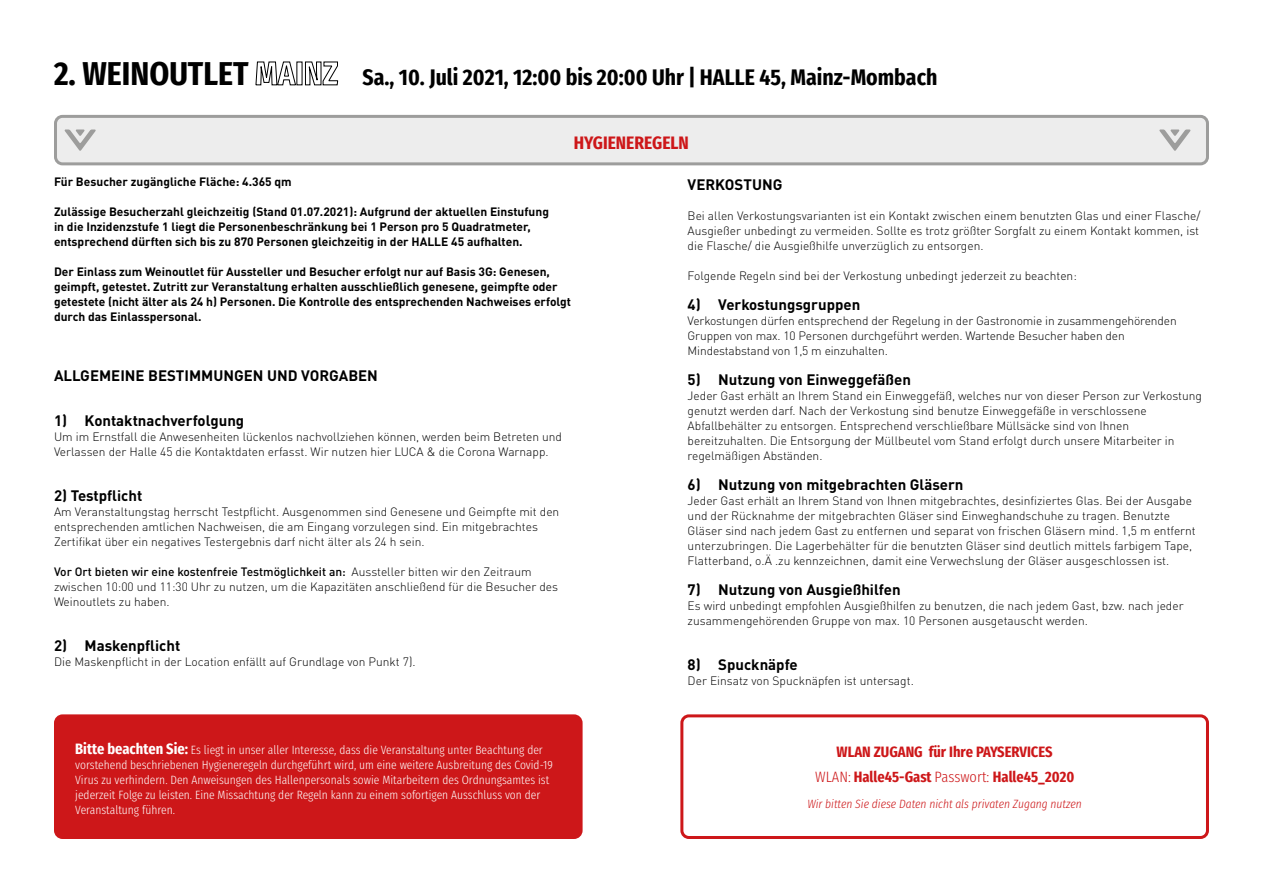
<style>
.page{position:relative;width:1263px;height:893px;background:#fff}
.page>*{position:absolute;margin:0;border:0;box-sizing:border-box;transform-origin:0 0}
.t1{font:700 22.5px "Fira Sans Condensed";color:#000}
.t2{font:700 18px "Fira Sans Condensed";color:#cd1719}
.t3{font:700 15px "DIN Pro";color:#000}
.t4{font:700 15px/25.5px "Fira Sans Condensed";color:#cd1719;text-align:center}
.t5{font:300 12px/15px "DIN Pro";color:#000}
.t6{font:700 12px/15px "DIN Pro";color:#000}
.t7{font:300 12px/15px "Fira Sans Condensed";color:#fff}
.t8{font:italic 300 12px "Fira Sans Condensed";color:#cd1719}
.s1{font-size:33px}
.s2{font-weight:500}
.s3{font-weight:700;font-size:15px}
.s4{font-weight:300}
</style>
<div class="page">
<div style="left:56px;top:116px;width:1151px;height:48px;background:#ededed;border-radius:7px"></div>
<div style="left:54px;top:115px;width:1155px;height:50px;border:3px solid #9d9d9c;border-radius:7px"></div>
<svg style="left:64px;top:129px;width:32px;height:22px"></svg>
<svg style="left:1159px;top:129px;width:32px;height:22px"></svg>
<div style="left:54px;top:714px;width:529px;height:125px;background:#cd1719;border-radius:9px"></div>
<div style="left:680px;top:714px;width:529px;height:125px;border:3px solid #cd1719;border-radius:7px"></div>
<h1 class="t1" style="left:54px;top:56px;width:885px"><span class="s1">2. WEINOUTLET MAINZ</span> Sa., 10. Juli 2021, 12:00 bis 20:00 Uhr | HALLE 45, Mainz-Mombach</h1>
<h2 class="t2" style="left:574px;top:126px;width:117px">HYGIENEREGELN</h2>
<p class="t3" style="left:688px;top:172px;width:96px">VERKOSTUNG</p>
<p class="t5" style="left:688px;top:207px;width:514px">Bei allen Verkostungsvarianten ist ein Kontakt zwischen einem benutzten Glas und einer Flasche/<br>Ausgießer unbedingt zu vermeiden. Sollte es trotz größter Sorgfalt zu einem Kontakt kommen, ist die Flasche/ die Ausgießhilfe unverzüglich zu entsorgen.</p>
<p class="t5" style="left:688px;top:267px;width:391px">Folgende Regeln sind bei der Verkostung unbedingt jederzeit zu beachten:</p>
<p class="t3" style="left:688px;top:292px;width:174px">4) Verkostungsgruppen</p>
<p class="t5" style="left:688px;top:312px;width:491px">Verkostungen dürfen entsprechend der Regelung in der Gastronomie in zusammengehörenden<br>Gruppen von max. 10 Personen durchgeführt werden. Wartende Besucher haben den<br>Mindestabstand von 1,5 m einzuhalten.</p>
<p class="t3" style="left:688px;top:367px;width:225px">5) Nutzung von Einweggefäßen</p>
<p class="t5" style="left:688px;top:387px;width:516px">Jeder Gast erhält an Ihrem Stand ein Einweggefäß, welches nur von dieser Person zur Verkostung genutzt werden darf. Nach der Verkostung sind benutze Einweggefäße in verschlossene Abfallbehälter zu entsorgen. Entsprechend verschließbare Müllsäcke sind von Ihnen bereitzuhalten. Die Entsorgung der Müllbeutel vom Stand erfolgt durch unsere Mitarbeiter in regelmäßigen Abständen.</p>
<p class="t3" style="left:688px;top:472px;width:277px">6) Nutzung von mitgebrachten Gläsern</p>
<p class="t5" style="left:688px;top:492px;width:510px">Jeder Gast erhält an Ihrem Stand von Ihnen mitgebrachtes, desinfiziertes Glas. Bei der Ausgabe und der Rücknahme der mitgebrachten Gläser sind Einweghandschuhe zu tragen. Benutzte Gläser sind nach jedem Gast zu entfernen und separat von frischen Gläsern mind. 1,5 m entfernt unterzubringen. Die Lagerbehälter für die benutzten Gläser sind deutlich mittels farbigem Tape, Flatterband, o.Ä .zu kennzeichnen, damit eine Verwechslung der Gläser ausgeschlossen ist.</p>
<p class="t3" style="left:688px;top:577px;width:215px">7) Nutzung von Ausgießhilfen</p>
<p class="t5" style="left:688px;top:597px;width:497px">Es wird unbedingt empfohlen Ausgießhilfen zu benutzen, die nach jedem Gast, bzw. nach jeder zusammengehörenden Gruppe von max. 10 Personen ausgetauscht werden.</p>
<p class="t3" style="left:688px;top:652px;width:112px">8) Spucknäpfe</p>
<p class="t5" style="left:688px;top:672px;width:228px">Der Einsatz von Spucknäpfen ist untersagt.</p>
<p class="t6" style="left:54px;top:173px;width:239px">Für Besucher zugängliche Fläche: 4.365 qm</p>
<p class="t6" style="left:54px;top:203px;width:496px">Zulässige Besucherzahl gleichzeitig (Stand 01.07.2021): Aufgrund der aktuellen Einstufung in die Inzidenzstufe 1 liegt die Personenbeschränkung bei 1 Person pro 5 Quadratmeter, entsprechend dürften sich bis zu 870 Personen gleichzeitig in der HALLE 45 aufhalten.</p>
<p class="t6" style="left:54px;top:263px;width:519px">Der Einlass zum Weinoutlet für Aussteller und Besucher erfolgt nur auf Basis 3G: Genesen, geimpft, getestet. Zutritt zur Veranstaltung erhalten ausschließlich genesene, geimpfte oder getestete (nicht älter als 24 h) Personen. Die Kontrolle des entsprechenden Nachweises erfolgt durch das Einlasspersonal.</p>
<p class="t3" style="left:54px;top:363px;width:325px">ALLGEMEINE BESTIMMUNGEN UND VORGABEN</p>
<p class="t3" style="left:54px;top:408px;width:192px">1) Kontaktnachverfolgung</p>
<p class="t5" style="left:54px;top:428px;width:510px">Um im Ernstfall die Anwesenheiten lückenlos nachvollziehen können, werden beim Betreten und<br>Verlassen der Halle 45 die Kontaktdaten erfasst. Wir nutzen hier LUCA &amp; die Corona Warnapp.</p>
<p class="t3" style="left:54px;top:483px;width:90px">2) Testpflicht</p>
<p class="t5" style="left:54px;top:503px;width:507px">Am Veranstaltungstag herrscht Testpflicht. Ausgenommen sind Genesene und Geimpfte mit den entsprechenden amtlichen Nachweisen, die am Eingang vorzulegen sind. Ein mitgebrachtes<br>Zertifikat über ein negatives Testergebnis darf nicht älter als 24 h sein.</p>
<p class="t5" style="left:54px;top:563px;width:506px"><span class="s2">Vor Ort bieten wir eine kostenfreie Testmöglichkeit an:</span> Aussteller bitten wir den Zeitraum zwischen 10:00 und 11:30 Uhr zu nutzen, um die Kapazitäten anschließend für die Besucher des<br>Weinoutlets zu haben.</p>
<p class="t3" style="left:54px;top:633px;width:128px">2) Maskenpflicht</p>
<p class="t5" style="left:54px;top:653px;width:363px">Die Maskenpflicht in der Location enfällt auf Grundlage von Punkt 7).</p>
<p class="t7" style="left:75px;top:741px;width:479px"><span class="s3">Bitte beachten Sie:</span> Es liegt in unser aller Interesse, dass die Veranstaltung unter Beachtung der vorstehend beschriebenen Hygieneregeln durchgeführt wird, um eine weitere Ausbreitung des Covid-19<br>Virus zu verhindern. Den Anweisungen des Hallenpersonals sowie Mitarbeitern des Ordnungsamtes ist jederzeit Folge zu leisten. Eine Missachtung der Regeln kann zu einem sofortigen Ausschluss von der Veranstaltung führen.</p>
<p class="t4" style="left:815px;top:737px;width:261px">WLAN ZUGANG für Ihre PAYSERVICES<br><span class="s4">WLAN:</span> Halle45-Gast <span class="s4">Passwort:</span> Halle45_2020</p>
<p class="t8" style="left:807px;top:795px;width:276px">Wir bitten Sie diese Daten nicht als privaten Zugang nutzen</p>
</div>
